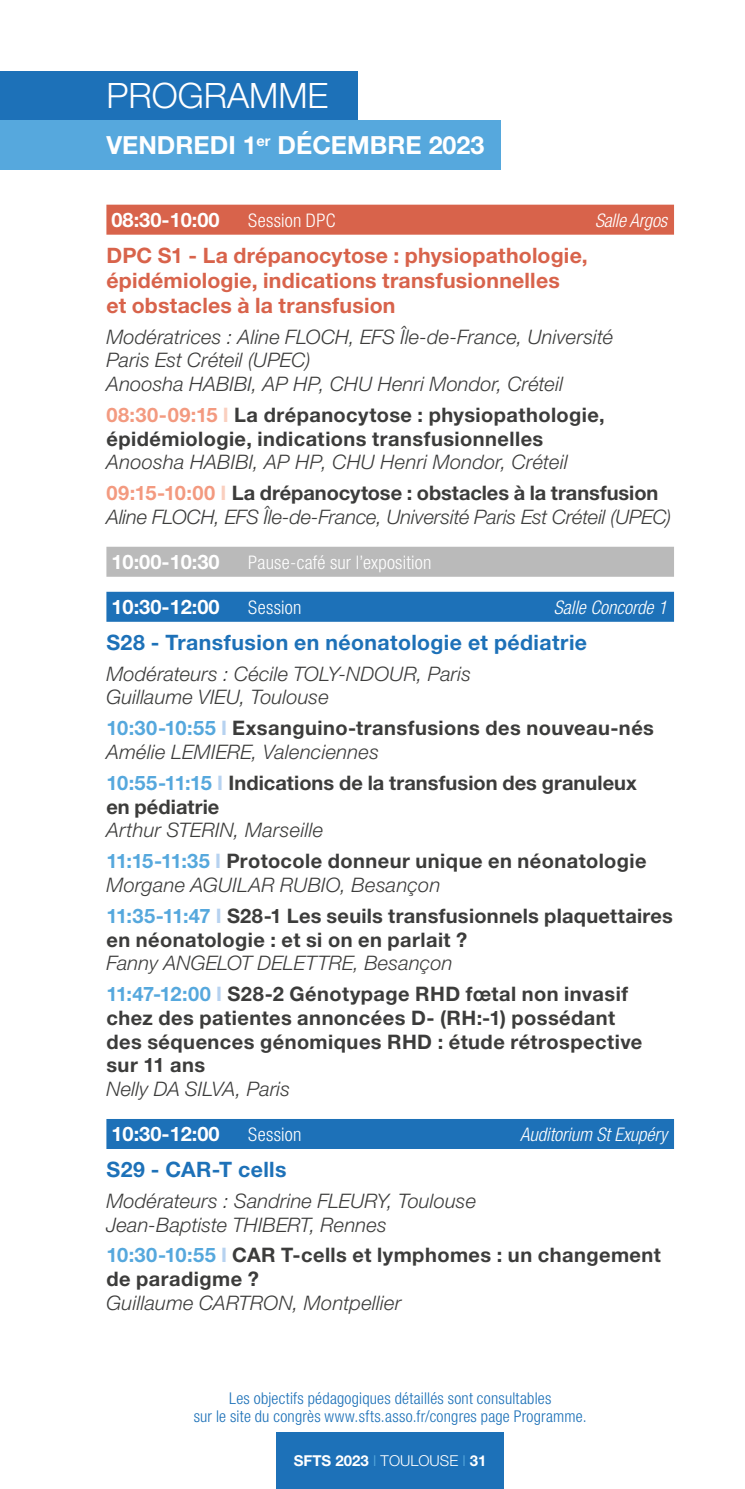
<style>
.page{position:relative;width:745px;height:1489px;background:#fff}
.page>*{position:absolute;margin:0;border:0;box-sizing:border-box;transform-origin:0 0}
.t1{font:300 35px "Helvetica Neue LT Std";color:#fff}
.t2{font:700 25px "Helvetica Neue LT Std";color:#fff}
.t3{font:700 21.25px/25px "Helvetica Neue LT Std";letter-spacing:.01em;color:#d8634b}
.t4{font:700 21.25px "Helvetica Neue LT Std";letter-spacing:.02em;color:#1d71b8}
.t5{font:700 20px/23.8px "Helvetica Neue LT Std";letter-spacing:.02em;color:#3c3c3b}
.t6{font:italic 300 20px/23.8px "Helvetica Neue LT Std";letter-spacing:.005em;color:#3c3c3b}
.t7{font:700 20px "Helvetica Neue LT Std";color:#fff}
.t8{font:300 condensed 18.75px "Helvetica Neue LT Std";letter-spacing:.01em;color:#fff}
.t9{font:italic 300 condensed 18.75px "Helvetica Neue LT Std";color:#fff}
.t10{font:300 condensed 16.25px/17.5px "Helvetica Neue LT Std";letter-spacing:.015em;color:#1d71b8;text-align:center}
.t11{font:700 15px "Helvetica Neue LT Std";color:#fff}
.s1{color:#f39a80}
.s2{color:#facfbf}
.s3{font-weight:700;font-style:normal;color:#f39a80}
.s4{font-weight:700;font-style:normal;color:#facfbf}
.s5{font-weight:700;font-style:normal}
.s6{color:#56a8dd}
.s7{color:#b6d2f0}
.s8{font-weight:300;font-style:italic}
.s9{font-weight:300;color:#56a8dd}
.s10{font-weight:300}
</style>
<div class="page">
<div style="left:276px;top:1431px;width:227px;height:57px;background:#1d71b8"></div>
<div style="left:0;top:71px;width:357px;height:49px;background:#1d71b8"></div>
<div style="left:0;top:120px;width:500px;height:50px;background:#56a8dd"></div>
<div style="left:106px;top:205px;width:567px;height:30px;background:#d8634b"></div>
<div style="left:106px;top:546px;width:567px;height:30px;background:#bababa"></div>
<div style="left:106px;top:591px;width:567px;height:30px;background:#1d71b8"></div>
<div style="left:106px;top:1118px;width:567px;height:30px;background:#1d71b8"></div>
<h1 class="t1" style="left:106px;top:74px;width:223px">PROGRAMME</h1>
<p class="t2" style="left:106px;top:130px;width:379px">VENDREDI 1<sup>er</sup> DÉCEMBRE 2023</p>
<p class="t7" style="left:111px;top:207px;width:110px">08:30-10:00</p>
<p class="t8" style="left:248px;top:209px;width:89px">Session DPC</p>
<p class="t9" style="left:594px;top:209px;width:73px">Salle Argos</p>
<p class="t3" style="left:106px;top:242px;width:482px">DPC S1 - La drépanocytose : physiopathologie, épidémiologie, indications transfusionnelles<br>et obstacles à la transfusion</p>
<p class="t6" style="left:106px;top:324px;width:508px">Modératrices : Aline FLOCH, EFS Île-de-France, Université<br>Paris Est Créteil (UPEC)<br>Anoosha HABIBI, AP HP, CHU Henri Mondor, Créteil</p>
<p class="t5" style="left:106px;top:402px;width:499px"><span class="s1">08:30-09:15</span> <span class="s2">I</span> La drépanocytose : physiopathologie, épidémiologie, indications transfusionnelles</p>
<p class="t6" style="left:106px;top:446px;width:553px;line-height:30.8px">Anoosha HABIBI, AP HP, CHU Henri Mondor, Créteil<br><span class="s3">09:15-10:00</span> <span class="s4">I</span> <span class="s5">La drépanocytose : obstacles à la transfusion</span></p>
<p class="t6" style="left:106px;top:504px;width:566px">Aline FLOCH, EFS Île-de-France, Université Paris Est Créteil (UPEC)</p>
<p class="t7" style="left:111px;top:549px;width:110px">10:00-10:30</p>
<p class="t8" style="left:248px;top:551px;width:184px">Pause-café sur l’exposition</p>
<p class="t7" style="left:111px;top:594px;width:110px">10:30-12:00</p>
<p class="t8" style="left:248px;top:596px;width:54px">Session</p>
<p class="t9" style="left:553px;top:596px;width:115px">Salle Concorde 1</p>
<p class="t4" style="left:106px;top:629px;width:482px">S28 - Transfusion en néonatologie et pédiatrie</p>
<p class="t6" style="left:106px;top:661px;width:366px">Modérateurs : Cécile TOLY-NDOUR, Paris<br>Guillaume VIEU, Toulouse</p>
<p class="t5" style="left:106px;top:715px;width:548px"><span class="s6">10:30-10:55</span> <span class="s7">I</span> Exsanguino-transfusions des nouveau-nés<br><span class="s8">Amélie LEMIERE, Valenciennes</span></p>
<p class="t5" style="left:106px;top:770px;width:531px"><span class="s6">10:55-11:15</span> <span class="s7">I</span> Indications de la transfusion des granuleux en pédiatrie</p>
<p class="t5" style="left:106px;top:814px;width:541px;line-height:30.8px"><span class="s8">Arthur STERIN, Marseille<br></span><span class="s6">11:15-11:35</span> <span class="s7">I</span> Protocole donneur unique en néonatologie</p>
<p class="t5" style="left:106px;top:869px;width:567px;line-height:30.8px"><span class="s8">Morgane AGUILAR RUBIO, Besançon<br></span><span class="s6">11:35-11:47</span> <span class="s7">I</span> S28-1 Les seuils transfusionnels plaquettaires</p>
<p class="t5" style="left:106px;top:927px;width:362px">en néonatologie : et si on en parlait ?</p>
<p class="t5" style="left:106px;top:947px;width:522px;line-height:30.8px"><span class="s8">Fanny ANGELOT DELETTRE, Besançon<br></span><span class="s6">11:47-12:00</span> <span class="s7">I</span> S28-2 Génotypage RHD fœtal non invasif</p>
<p class="t5" style="left:106px;top:1005px;width:537px">chez des patientes annoncées D- (RH:-1) possédant des séquences génomiques RHD : étude rétrospective sur 11 ans</p>
<p class="t6" style="left:106px;top:1076px;width:185px">Nelly DA SILVA, Paris</p>
<p class="t7" style="left:111px;top:1121px;width:110px">10:30-12:00</p>
<p class="t8" style="left:248px;top:1123px;width:54px">Session</p>
<p class="t9" style="left:520px;top:1123px;width:148px">Auditorium St Exupéry</p>
<p class="t4" style="left:106px;top:1156px;width:182px">S29 - CAR-T cells</p>
<p class="t6" style="left:106px;top:1188px;width:371px">Modérateurs : Sandrine FLEURY, Toulouse<br>Jean-Baptiste THIBERT, Rennes</p>
<p class="t5" style="left:106px;top:1242px;width:555px"><span class="s6">10:30-10:55</span> <span class="s7">I</span> CAR T-cells et lymphomes : un changement de paradigme ?</p>
<p class="t6" style="left:106px;top:1290px;width:296px">Guillaume CARTRON, Montpellier</p>
<p class="t10" style="left:193px;top:1389px;width:394px">Les objectifs pédagogiques détaillés sont consultables<br>sur le site du congrès www.sfts.asso.fr/congres page Programme.</p>
<p class="t11" style="left:293px;top:1451px;width:194px">SFTS 2023 <span class="s9">I</span> <span class="s10">TOULOUSE</span> <span class="s9">I</span> 31</p>
</div>
